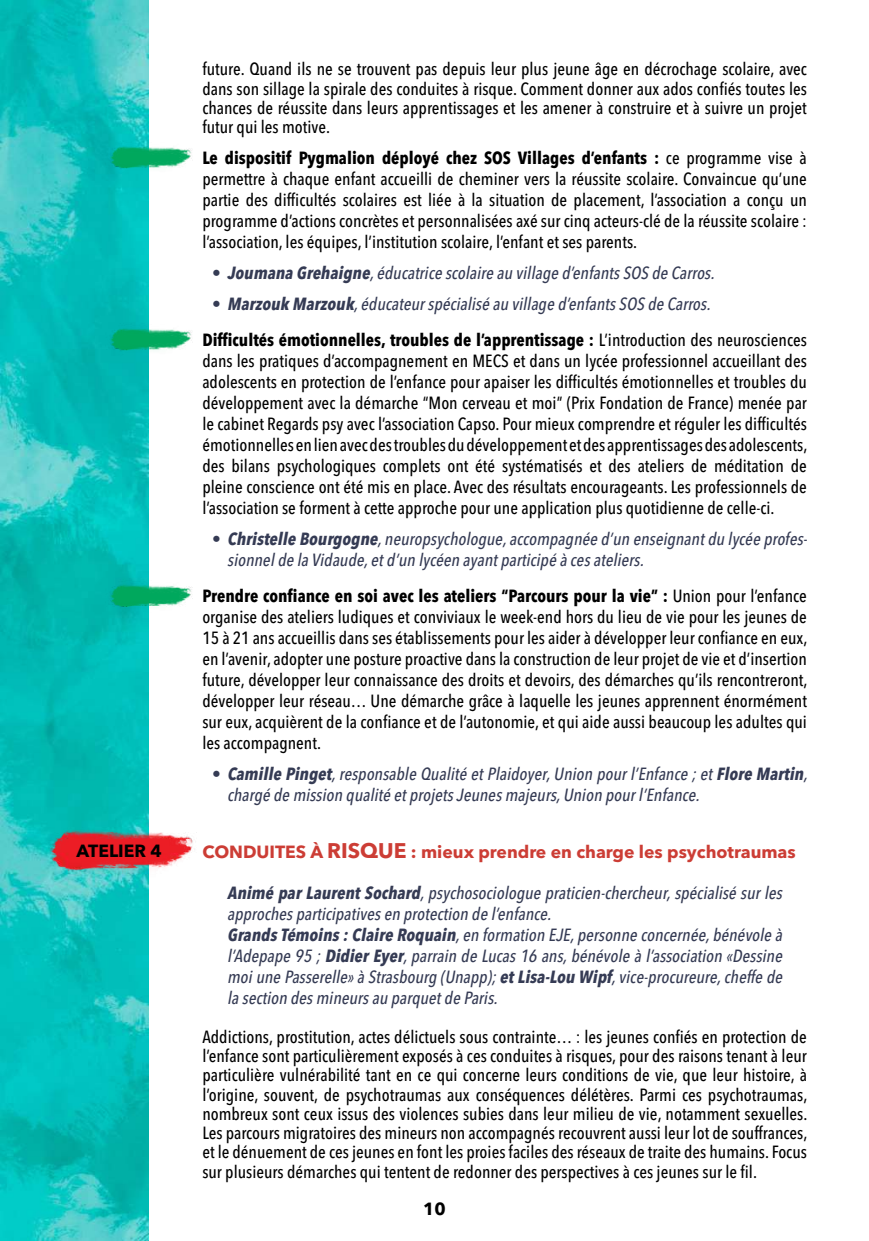
<style>
.page{position:relative;width:869px;height:1241px;background:#fff}
.page>*{position:absolute;margin:0;border:0;box-sizing:border-box;transform-origin:0 0}
.t1{font:500 condensed 17.5px/21px "Avenir Next LT Pro";color:#000;text-align:justify}
.t2{font:italic 500 condensed 17.5px/21px "Avenir Next LT Pro";color:#353b54}
.t3{font:700 condensed 17.5px/35.9px "Avenir Next LT Pro";color:#000}
.t4{font:700 17.5px "Avenir Next LT Pro";color:#cc3d35}
.t5{font:700 17.5px "Avenir Next LT Pro";color:#000}
.s1{font-weight:700}
.s2{font-weight:700;font-style:normal}
.s3{color:#353b54}
.s4{font-style:italic;color:#353b54}
.s5{font-weight:500;font-style:italic;color:#353b54}
.s6{font-weight:500}
.s7{font-size:21px}
</style>
<div class="page">
<img style="left:0;top:0;width:149px;height:1240px">
<img style="left:42px;top:827px;width:151px;height:50px">
<img style="left:105px;top:114px;width:87px;height:88px">
<img style="left:105px;top:552px;width:88px;height:88px">
<img style="left:105px;top:296px;width:87px;height:88px">
<p class="t5" style="left:76px;top:840px;width:87px">ATELIER 4</p>
<p class="t1" style="left:202px;top:59px;width:606px;line-height:19.2px">future. Quand ils ne se trouvent pas depuis leur plus jeune âge en décrochage scolaire, avec dans son sillage la spirale des conduites à risque. Comment donner aux ados confiés toutes les chances de réussite dans leurs apprentissages et les amener à construire et à suivre un projet futur qui les motive.</p>
<p class="t1" style="left:202px;top:147px;width:606px"><span class="s1">Le dispositif Pygmalion déployé chez SOS Villages d’enfants :</span> ce programme vise à permettre à chaque enfant accueilli de cheminer vers la réussite scolaire. Convaincue qu’une partie des difficultés scolaires est liée à la situation de placement, l’association a conçu un programme d’actions concrètes et personnalisées axé sur cinq acteurs-clé de la réussite scolaire : l’association, les équipes, l’institution scolaire, l’enfant et ses parents.</p>
<p class="t2" style="left:212px;top:262px;width:507px"><span class="s2">•</span> <span class="s1">Joumana Grehaigne</span>,éducatrice scolaire au village d’enfantsSOS de Carros.</p>
<p class="t3" style="left:202px;top:286px;width:605px;text-indent:10px"><span class="s3">•</span> <span class="s4">Marzouk Marzouk</span><span class="s5">,éducateurspécialisé au village d’enfantsSOS de Carros.<br></span>Difficultés émotionnelles, troubles de l’apprentissage : <span class="s6">L’introduction des neurosciences</span></p>
<p class="t1" style="left:202px;top:350px;width:606px">dans les pratiques d’accompagnement en MECS et dans un lycée professionnel accueillant des adolescents en protection de l’enfance pour apaiser les difficultés émotionnelles et troubles du développement avec la démarche “Mon cerveau et moi” (Prix Fondation de France) menée par le cabinet Regards psy avec l’association Capso. Pour mieux comprendre et réguler les difficultés émotionnelles en lien avec des troubles du développement et des apprentissages des adolescents, des bilans psychologiques complets ont été systématisés et des ateliers de méditation de pleine conscience ont été mis en place. Avec des résultats encourageants. Les professionnels de l’association se forment à cette approche pour une application plus quotidienne de celle-ci.</p>
<p class="t2" style="left:227px;top:528px;width:584px;text-indent:-15px"><span class="s2">•</span> <span class="s1">Christelle Bourgogne</span>,neuropsychologue,accompagnée d’un enseignantdu lycée profes&shy;sionnelde la Vidaude,etd’un lycéen ayantparticipé à cesateliers.</p>
<p class="t1" style="left:202px;top:585px;width:606px"><span class="s1">Prendre confiance en soi avec les ateliers “Parcours pour la vie” :</span> Union pour l’enfance organise des ateliers ludiques et conviviaux le week-end hors du lieu de vie pour les jeunes de 15 à 21 ans accueillis dans ses établissements pour les aider à développer leur confiance en eux, en l’avenir, adopter une posture proactive dans la construction de leur projet de vie et d’insertion future, développer leur connaissance des droits et devoirs, des démarches qu’ils rencontreront, développer leur réseau… Une démarche grâce à laquelle les jeunes apprennent énormément sur eux, acquièrent de la confiance et de l’autonomie, et qui aide aussi beaucoup les adultes qui les accompagnent.</p>
<p class="t2" style="left:227px;top:763px;width:585px;text-indent:-15px"><span class="s2">•</span> <span class="s1">Camille Pinget</span>,responsable Qualité etPlaidoyer,Union pourl’Enfance ;et<span class="s1">Flore Martin</span>, chargé de mission qualité etprojetsJeunesmajeurs,Union pourl’Enfance.</p>
<p class="t4" style="left:202px;top:840px;width:594px">CONDUITES À <span class="s7">RISQUE</span> : mieux prendre en charge les psychotraumas</p>
<p class="t2" style="left:227px;top:881px;width:560px"><span class="s1">Animé parLaurentSochard</span>,psychosociologue praticien-chercheur,spécialisé surles approchesparticipativesen protection de l’enfance.<br><span class="s1">Grands Témoins :Claire Roquain</span>,en formation EJE,personne concernée,bénévole à l’Adepape 95 ;<span class="s1">DidierEyer</span>,parrain de Lucas16 ans,bénévole à l’association «Dessine moiune Passerelle»à Strasbourg (Unapp);<span class="s1">etLisa-Lou Wipf</span>,vice-procureure,cheffe de la section desmineursau parquetde Paris.</p>
<p class="t1" style="left:202px;top:1026px;width:606px;line-height:19.2px">Addictions, prostitution, actes délictuels sous contrainte… : les jeunes confiés en protection de l’enfance sont particulièrement exposés à ces conduites à risques, pour des raisons tenant à leur particulière vulnérabilité tant en ce qui concerne leurs conditions de vie, que leur histoire, à l’origine, souvent, de psychotraumas aux conséquences délétères. Parmi ces psychotraumas, nombreux sont ceux issus des violences subies dans leur milieu de vie, notamment sexuelles.<br>Les parcours migratoires des mineurs non accompagnés recouvrent aussi leur lot de souffrances, et le dénuement de ces jeunes en font les proies faciles des réseaux de traite des humains. Focus sur plusieurs démarches qui tentent de redonner des perspectives à ces jeunes sur le fil.</p>
<p class="t5" style="left:423px;top:1197px;width:24px">10</p>
</div>
